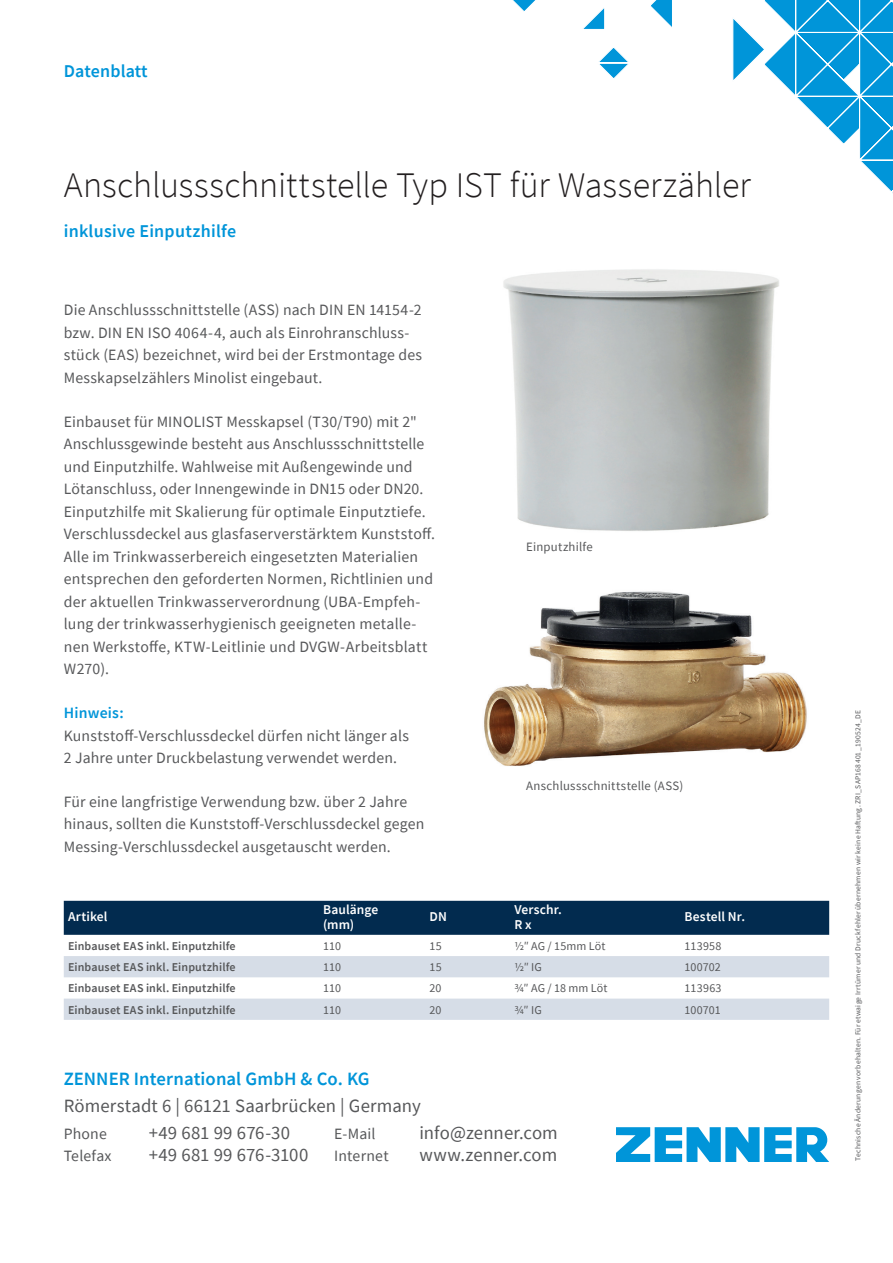
<style>
.page{position:relative;width:893px;height:1263px;background:#fff}
.page>*{position:absolute;margin:0;border:0;box-sizing:border-box;transform-origin:0 0}
.t1{font:300 36px "Source Sans Pro";color:#231f20}
.t2{font:18.75px "Source Sans Pro";letter-spacing:.005em;color:#57585a}
.t3{font:600 18.75px "Source Sans Pro";letter-spacing:.005em;color:#0095d9}
.t4{font:600 18px "Source Sans Pro";letter-spacing:.01em;color:#0095d9}
.t5{font:15.75px/22.5px "Source Sans Pro";letter-spacing:.01em;color:#57585a}
.t6{font:600 15.75px "Source Sans Pro";letter-spacing:.015em;color:#0095d9}
.t7{font:600 13.5px/15px "Source Sans Pro";letter-spacing:.01em;color:#fff}
.t8{font:12.75px "Source Sans Pro";letter-spacing:.02em;color:#57585a}
.t9{font:600 12px "Source Sans Pro";letter-spacing:.01em;color:#57585a}
.t10{font:12px "Source Sans Pro";letter-spacing:.01em;color:#57585a}
.t11{font:7.5px "Source Sans Pro";letter-spacing:.03em;color:#57585a}
</style>
<div class="page">
<svg style="left:512px;top:0;width:381px;height:193px"></svg>
<svg style="left:616px;top:1127px;width:213px;height:35px"></svg>
<div style="left:64px;top:901px;width:765px;height:34px;background:#022b4f"></div>
<svg style="left:64px;top:956px;width:765px;height:64px;fill:#d6dde7"></svg>
<img style="left:484px;top:591px;width:323px;height:175px">
<img style="left:503px;top:269px;width:276px;height:262px">
<p class="t4" style="left:64px;top:59px;width:85px">Datenblatt</p>
<h1 class="t1" style="left:64px;top:163px;width:689px">Anschlussschnittstelle Typ IST für Wasserzähler</h1>
<p class="t4" style="left:64px;top:219px;width:174px">inklusive Einputzhilfe</p>
<p class="t5" style="left:64px;top:299px;width:360px">Die Anschlussschnittstelle (ASS) nach DIN EN 14154-2 bzw. DIN EN ISO 4064-4, auch als Einrohranschluss&shy;stück (EAS) bezeichnet, wird bei der Erstmontage des Messkapselzählers Minolist eingebaut.</p>
<p class="t5" style="left:64px;top:410px;width:373px">Einbauset für MINOLIST Messkapsel (T30/T90) mit 2" Anschlussgewinde besteht aus Anschlussschnittstelle und Einputzhilfe. Wahlweise mit Außengewinde und Lötanschluss, oder Innengewinde in DN15 oder DN20.<br>Einputzhilfe mit Skalierung für optimale Einputztiefe.<br>Verschlussdeckel aus glasfaserverstärktem Kunststoff.<br>Alle im Trinkwasserbereich eingesetzten Materialien entsprechen den geforderten Normen, Richtlinien und der aktuellen Trinkwasserverordnung (UBA-Empfeh&shy;lung der trinkwasserhygienisch geeigneten metalle&shy;nen Werkstoffe, KTW-Leitlinie und DVGW-Arbeitsblatt W270).</p>
<p class="t6" style="left:64px;top:702px;width:61px">Hinweis:</p>
<p class="t5" style="left:64px;top:724px;width:347px">Kunststoff-Verschlussdeckel dürfen nicht länger als<br>2 Jahre unter Druckbelastung verwendet werden.</p>
<p class="t5" style="left:64px;top:790px;width:362px">Für eine langfristige Verwendung bzw. über 2 Jahre hinaus, sollten die Kunststoff-Verschlussdeckel gegen<br>Messing-Verschlussdeckel ausgetauscht werden.</p>
<p class="t8" style="left:526px;top:539px;width:68px">Einputzhilfe</p>
<p class="t8" style="left:526px;top:778px;width:159px">Anschlussschnittstelle (ASS)</p>
<p class="t7" style="left:68px;top:909px;width:41px">Artikel</p>
<p class="t7" style="left:323px;top:902px;width:57px">Baulänge (mm)</p>
<p class="t7" style="left:429px;top:909px;width:19px">DN</p>
<p class="t7" style="left:514px;top:902px;width:49px">Verschr.<br>R x</p>
<p class="t7" style="left:685px;top:909px;width:62px">Bestell Nr.</p>
<p class="t9" style="left:68px;top:938px;width:169px">Einbauset EAS inkl. Einputzhilfe</p>
<p class="t10" style="left:323px;top:938px;width:19px">110</p>
<p class="t10" style="left:429px;top:938px;width:14px">15</p>
<p class="t10" style="left:514px;top:938px;width:93px">½″ AG / 15mm Löt</p>
<p class="t10" style="left:685px;top:938px;width:38px">113958</p>
<p class="t9" style="left:68px;top:959px;width:169px">Einbauset EAS inkl. Einputzhilfe</p>
<p class="t10" style="left:323px;top:959px;width:19px">110</p>
<p class="t10" style="left:429px;top:959px;width:14px">15</p>
<p class="t10" style="left:514px;top:959px;width:29px">½″ IG</p>
<p class="t10" style="left:685px;top:959px;width:38px">100702</p>
<p class="t9" style="left:68px;top:980px;width:169px">Einbauset EAS inkl. Einputzhilfe</p>
<p class="t10" style="left:323px;top:981px;width:19px">110</p>
<p class="t10" style="left:429px;top:981px;width:14px">20</p>
<p class="t10" style="left:514px;top:981px;width:95px">¾″ AG / 18 mm Löt</p>
<p class="t10" style="left:685px;top:981px;width:38px">113963</p>
<p class="t9" style="left:68px;top:1002px;width:169px">Einbauset EAS inkl. Einputzhilfe</p>
<p class="t10" style="left:323px;top:1002px;width:19px">110</p>
<p class="t10" style="left:429px;top:1002px;width:14px">20</p>
<p class="t10" style="left:514px;top:1002px;width:29px">¾″ IG</p>
<p class="t10" style="left:685px;top:1002px;width:38px">100701</p>
<p class="t3" style="left:64px;top:1067px;width:307px">ZENNER International GmbH &amp; Co. KG</p>
<p class="t2" style="left:64px;top:1094px;width:359px">Römerstadt 6 | 66121 Saarbrücken | Germany</p>
<p class="t5" style="left:64px;top:1122px;width:45px">Phone</p>
<p class="t2" style="left:149px;top:1121px;width:143px">+49 681 99 676-30</p>
<p class="t5" style="left:64px;top:1145px;width:49px">Telefax</p>
<p class="t2" style="left:149px;top:1143px;width:161px">+49 681 99 676-3100</p>
<p class="t5" style="left:334px;top:1122px;width:43px">E-Mail</p>
<p class="t2" style="left:419px;top:1121px;width:140px">info@zenner.com</p>
<p class="t5" style="left:334px;top:1145px;width:56px">Internet</p>
<p class="t2" style="left:419px;top:1143px;width:139px">www.zenner.com</p>
<p class="t11" style="left:853px;top:1161px;width:452px;rotate:-90deg">Technische Änderungen vorbehalten. Für etwaige Irrtümer und Druckfehler übernehmen wir keine Haftung. ZRI_SAP168401_190524_DE</p>
</div>
